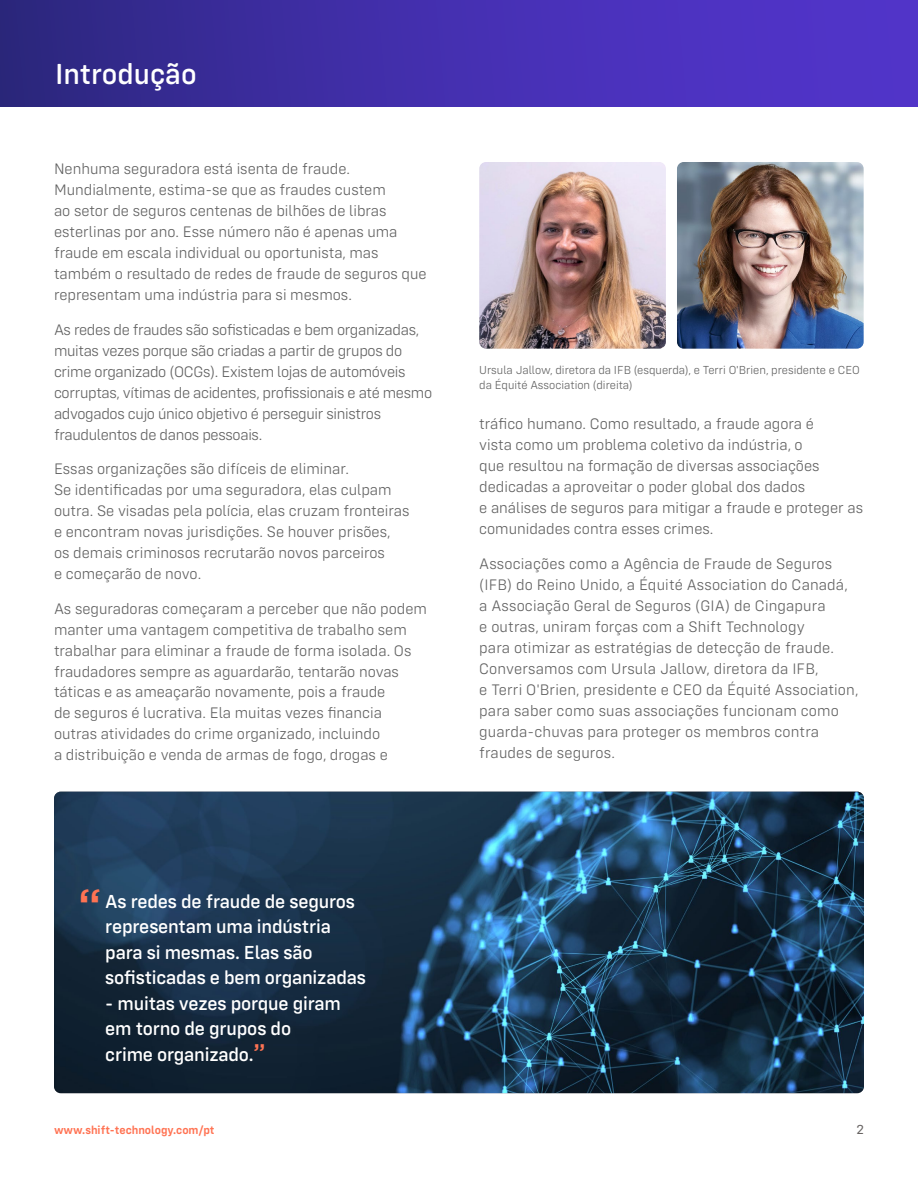
<style>
.page{position:relative;width:918px;height:1188px;background:#fff}
.page>*{position:absolute;margin:0;border:0;box-sizing:border-box;transform-origin:0 0}
.t1{font:500 46.5px "Gotham";color:#ff7353}
.t2{font:500 30px "Config Rounded";color:#fff}
.t3{font:500 19.5px/25.5px "Config Rounded";letter-spacing:-.01em;color:#fff}
.t4{font:300 15.75px/21px "Config Rounded";color:#616161}
.t5{font:300 15.75px/21px "Config Rounded";letter-spacing:-.02em;color:#616161}
.t6{font:13.5px "Config Rounded";color:#686463}
.t7{font:300 12px/15px "Config Rounded";color:#616161}
.t8{font:600 12px "Config Rounded";color:#ff7353}
.s1{font-family:"Gotham";font-size:24px;color:#ff7353}
</style>
<div class="page">
<div style="left:0;top:0;width:918px;height:107px;background:linear-gradient(to right,#2f2884,#5636d3)"></div>
<img style="left:54px;top:792px;width:810px;height:301px">
<img style="left:479px;top:162px;width:187px;height:187px">
<img style="left:677px;top:162px;width:187px;height:187px">
<h2 class="t2" style="left:55px;top:56px;width:143px">Introdução</h2>
<p class="t4" style="left:54px;top:158px;width:374px">Nenhuma seguradora está isenta de fraude.<br>Mundialmente, estima-se que as fraudes custem<br>ao setor de seguros centenas de bilhões de libras esterlinas por ano. Esse número não é apenas uma fraude em escala individual ou oportunista, mas também o resultado de redes de fraude de seguros que representam uma indústria para si mesmos.</p>
<p class="t5" style="left:54px;top:319px;width:380px">As redes de fraudes são sofisticadas e bem organizadas, muitas vezes porque são criadas a partir de grupos do crime organizado (OCGs). Existem lojas de automóveis corruptas, vítimas de acidentes, profissionais e até mesmo advogados cujo único objetivo é perseguir sinistros fraudulentos de danos pessoais.</p>
<p class="t4" style="left:54px;top:458px;width:357px">Essas organizações são difíceis de eliminar.<br>Se identificadas por uma seguradora, elas culpam outra. Se visadas pela polícia, elas cruzam fronteiras e encontram novas jurisdições. Se houver prisões, os demais criminosos recrutarão novos parceiros<br>e começarão de novo.</p>
<p class="t4" style="left:54px;top:598px;width:374px">As seguradoras começaram a perceber que não podem manter uma vantagem competitiva de trabalho sem trabalhar para eliminar a fraude de forma isolada. Os fraudadores sempre as aguardarão, tentarão novas táticas e as ameaçarão novamente, pois a fraude<br>de seguros é lucrativa. Ela muitas vezes financia outras atividades do crime organizado, incluindo<br>a distribuição e venda de armas de fogo, drogas e</p>
<p class="t7" style="left:479px;top:362px;width:382px">Ursula Jallow, diretora da IFB (esquerda), e Terri O'Brien, presidente e CEO da Équité Association (direita)</p>
<p class="t4" style="left:479px;top:413px;width:385px">tráfico humano. Como resultado, a fraude agora é<br>vista como um problema coletivo da indústria, o<br>que resultou na formação de diversas associações dedicadas a aproveitar o poder global dos dados<br>e análises de seguros para mitigar a fraude e proteger as comunidades contra esses crimes.</p>
<p class="t4" style="left:479px;top:553px;width:381px">Associações como a Agência de Fraude de Seguros (IFB) do Reino Unido, a Équité Association do Canadá, a Associação Geral de Seguros (GIA) de Cingapura<br>e outras, uniram forças com a Shift Technology<br>para otimizar as estratégias de detecção de fraude.<br>Conversamos com Ursula Jallow, diretora da IFB,<br>e Terri O'Brien, presidente e CEO da Équité Association, para saber como suas associações funcionam como guarda-chuvas para proteger os membros contra fraudes de seguros.</p>
<h1 class="t1" style="left:78px;top:875px;width:25px">“</h1>
<p class="t3" style="left:105px;top:888px;width:262px">As redes de fraude de seguros representam uma indústria para si mesmas. Elas são sofisticadas e bem organizadas</p>
<p class="t3" style="left:105px;top:990px;width:237px">- muitas vezes porque giram em torno de grupos do crime organizado.<span class="s1">”</span></p>
<p class="t8" style="left:54px;top:1123px;width:162px">www.shift-technology.com/pt</p>
<p class="t6" style="left:856px;top:1121px;width:9px">2</p>
</div>
